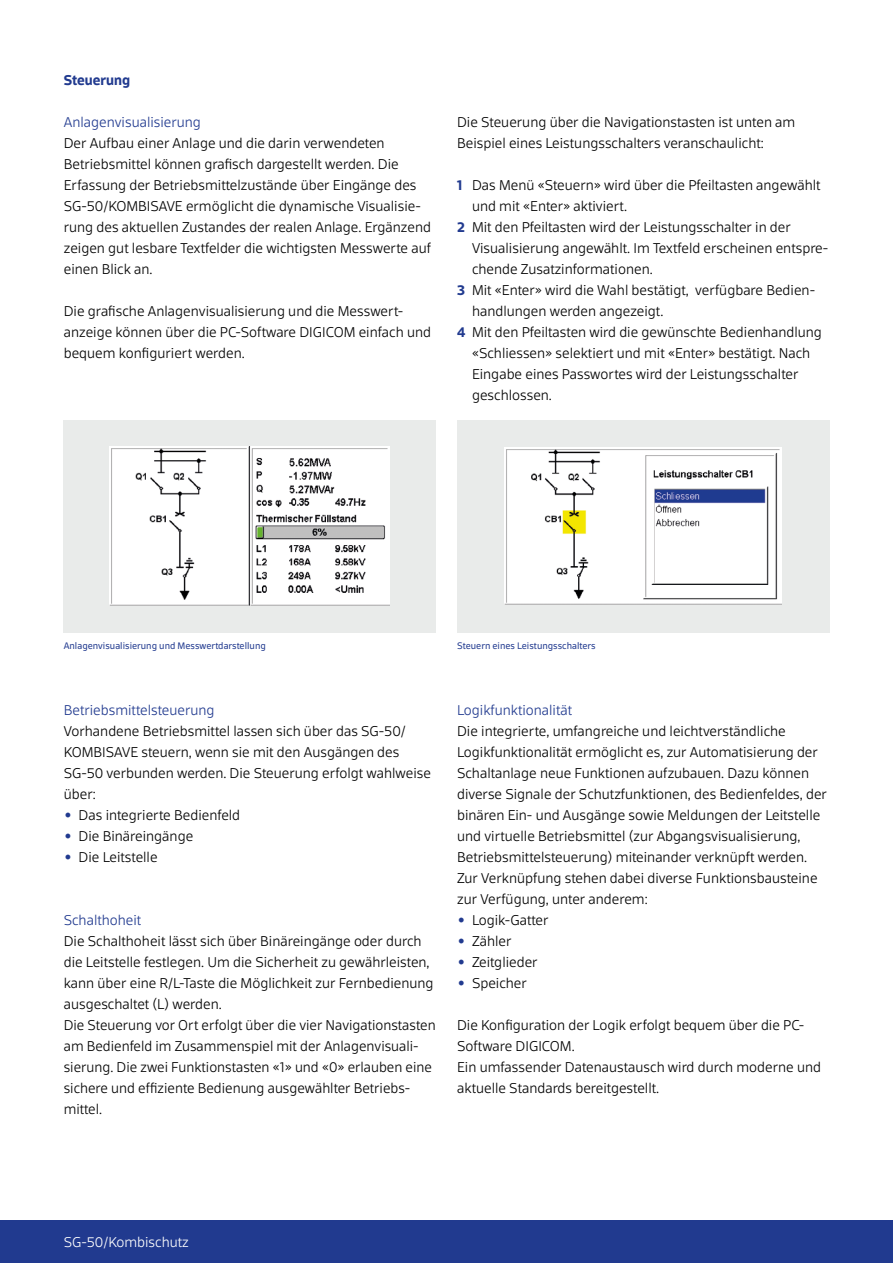
<style>
.page{position:relative;width:893px;height:1263px;background:#fff}
.page>*{position:absolute;margin:0;border:0;box-sizing:border-box;transform-origin:0 0}
.t1{font:300 13.5px/21px "Scuba Pro";color:#000}
.t2{font:300 13.5px "Scuba Pro";color:#213a8f}
.t3{font:300 13.5px "Scuba Pro";color:#fff}
.t4{font:700 13.5px "Scuba Pro";color:#213a8f}
.t5{font:9px "Scuba Pro";color:#213a8f}
.s1{font-weight:700;color:#213a8f}
</style>
<div class="page">
<div style="left:0;top:1220px;width:893px;height:43px;background:#213a8f"></div>
<div style="left:63px;top:420px;width:373px;height:212px;background:#e9ebea"></div>
<img style="left:110px;top:447px;width:279px;height:158px">
<div style="left:457px;top:420px;width:372px;height:212px;background:#e9ebea"></div>
<img style="left:505px;top:448px;width:277px;height:157px">
<p class="t4" style="left:64px;top:71px;width:68px">Steuerung</p>
<p class="t2" style="left:64px;top:113px;width:139px">Anlagenvisualisierung</p>
<p class="t1" style="left:64px;top:132px;width:369px">Der Aufbau einer Anlage und die darin verwendeten Betriebsmittel können grafisch dargestellt werden. Die Erfassung der Betriebsmittelzustände über Eingänge des SG-50/KOMBISAVE ermöglicht die dynamische Visualisie&shy;rung des aktuellen Zustandes der realen Anlage. Ergänzend zeigen gut lesbare Textfelder die wichtigsten Messwerte auf einen Blick an.</p>
<p class="t1" style="left:64px;top:300px;width:369px">Die grafische Anlagenvisualisierung und die Messwert&shy;anzeige können über die PC-Software DIGICOM einfach und bequem konfiguriert werden.</p>
<p class="t1" style="left:457px;top:111px;width:340px">Die Steuerung über die Navigationstasten ist unten am<br>Beispiel eines Leistungsschalters veranschaulicht:</p>
<p class="t1" style="left:457px;top:174px;width:365px"><span class="s1">1</span> Das Menü «Steuern» wird über die Pfeiltasten angewählt</p>
<p class="t1" style="left:472px;top:195px;width:157px">und mit «Enter» aktiviert.</p>
<p class="t1" style="left:457px;top:216px;width:335px"><span class="s1">2</span> Mit den Pfeiltasten wird der Leistungsschalter in der</p>
<p class="t1" style="left:472px;top:237px;width:358px">Visualisierung angewählt. Im Textfeld erscheinen entspre-</p>
<p class="t1" style="left:472px;top:258px;width:182px">chende Zusatzinformationen.</p>
<p class="t1" style="left:457px;top:279px;width:359px"><span class="s1">3</span> Mit «Enter» wird die Wahl bestätigt, verfügbare Bedien-</p>
<p class="t1" style="left:472px;top:300px;width:193px">handlungen werden angezeigt.</p>
<p class="t1" style="left:457px;top:321px;width:366px"><span class="s1">4</span> Mit den Pfeiltasten wird die gewünschte Bedienhandlung</p>
<p class="t1" style="left:472px;top:342px;width:340px">«Schliessen» selektiert und mit «Enter» bestätigt. Nach</p>
<p class="t1" style="left:472px;top:363px;width:328px">Eingabe eines Passwortes wird der Leistungsschalter</p>
<p class="t1" style="left:472px;top:384px;width:82px">geschlossen.</p>
<p class="t5" style="left:64px;top:640px;width:204px">Anlagenvisualisierung und Messwertdarstellung</p>
<p class="t5" style="left:457px;top:640px;width:140px">Steuern eines Leistungsschalters</p>
<p class="t2" style="left:64px;top:701px;width:152px">Betriebsmittelsteuerung</p>
<p class="t1" style="left:64px;top:720px;width:369px">Vorhandene Betriebsmittel lassen sich über das SG-50/ KOMBISAVE steuern, wenn sie mit den Ausgängen des SG-50 verbunden werden. Die Steuerung erfolgt wahlweise über:</p>
<p class="t1" style="left:64px;top:804px;width:178px"><span class="s1">•</span> Das integrierte Bedienfeld</p>
<p class="t1" style="left:64px;top:825px;width:131px"><span class="s1">•</span> Die Binäreingänge</p>
<p class="t1" style="left:64px;top:846px;width:95px"><span class="s1">•</span> Die Leitstelle</p>
<p class="t2" style="left:64px;top:911px;width:79px">Schalthoheit</p>
<p class="t1" style="left:64px;top:930px;width:373px">Die Schalthoheit lässt sich über Binäreingänge oder durch die Leitstelle festlegen. Um die Sicherheit zu gewährleisten, kann über eine R/L-Taste die Möglichkeit zur Fernbedienung ausgeschaltet (L) werden.<br>Die Steuerung vor Ort erfolgt über die vier Navigationstasten am Bedienfeld im Zusammenspiel mit der Anlagenvisuali&shy;sierung. Die zwei Funktionstasten «1» und «0» erlauben eine sichere und effiziente Bedienung ausgewählter Betriebs&shy;mittel.</p>
<p class="t2" style="left:457px;top:701px;width:117px">Logikfunktionalität</p>
<p class="t1" style="left:457px;top:720px;width:371px">Die integrierte, umfangreiche und leichtverständliche Logikfunktionalität ermöglicht es, zur Automatisierung der Schaltanlage neue Funktionen aufzubauen. Dazu können diverse Signale der Schutzfunktionen, des Bedienfeldes, der binären Ein- und Ausgänge sowie Meldungen der Leitstelle und virtuelle Betriebsmittel (zur Abgangsvisualisierung, Betriebsmittelsteuerung) miteinander verknüpft werden.<br>Zur Verknüpfung stehen dabei diverse Funktionsbausteine zur Verfügung, unter anderem:</p>
<p class="t1" style="left:457px;top:909px;width:93px"><span class="s1">•</span> Logik-Gatter</p>
<p class="t1" style="left:457px;top:930px;width:56px"><span class="s1">•</span> Zähler</p>
<p class="t1" style="left:457px;top:951px;width:82px"><span class="s1">•</span> Zeitglieder</p>
<p class="t1" style="left:457px;top:972px;width:71px"><span class="s1">•</span> Speicher</p>
<p class="t1" style="left:457px;top:1014px;width:365px">Die Konfiguration der Logik erfolgt bequem über die PC-Software DIGICOM.<br>Ein umfassender Datenaustausch wird durch moderne und aktuelle Standards bereitgestellt.</p>
<p class="t3" style="left:64px;top:1234px;width:127px">SG-50/Kombischutz</p>
</div>
